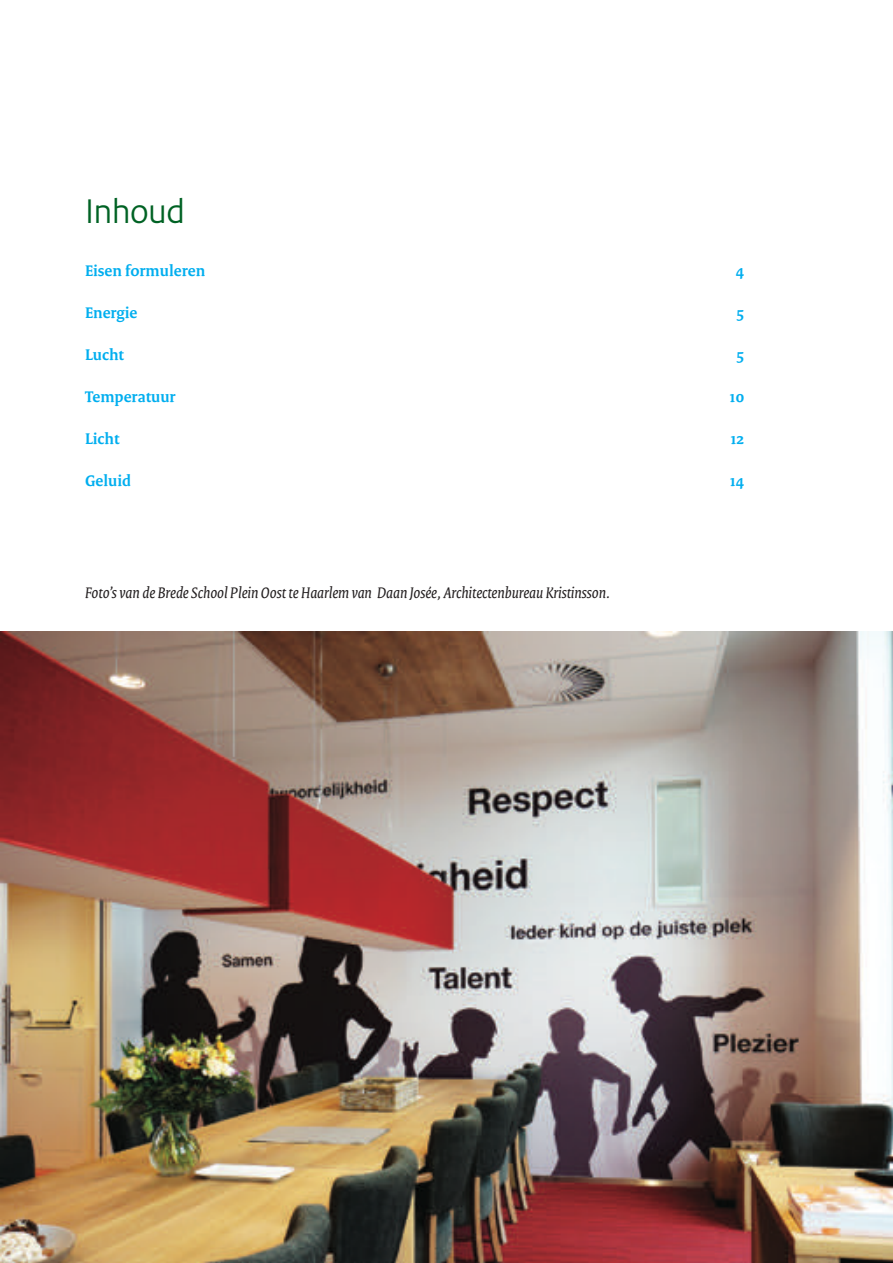
<style>
.page{position:relative;width:893px;height:1263px;background:#fff}
.page>*{position:absolute;margin:0;border:0;box-sizing:border-box;transform-origin:0 0}
.t1{font:36px "Rijksoverheid Sans";letter-spacing:-.005em;color:#006224}
.t2{font:italic 16.5px "Rijksoverheid Serif";color:#231f20}
.t3{font:700 16.5px "Rijksoverheid Serif";color:#00aeef}
</style>
<div class="page">
<img style="left:0;top:631px;width:893px;height:632px">
<h1 class="t1" style="left:85px;top:190px;width:101px">Inhoud</h1>
<p class="t3" style="left:85px;top:261px;width:122px">Eisen formuleren</p>
<p class="t3" style="left:736px;top:261px;width:10px">4</p>
<p class="t3" style="left:85px;top:303px;width:54px">Energie</p>
<p class="t3" style="left:737px;top:303px;width:9px">5</p>
<p class="t3" style="left:85px;top:345px;width:41px">Lucht</p>
<p class="t3" style="left:737px;top:345px;width:9px">5</p>
<p class="t3" style="left:85px;top:387px;width:92px">Temperatuur</p>
<p class="t3" style="left:730px;top:387px;width:16px">10</p>
<p class="t3" style="left:85px;top:429px;width:36px">Licht</p>
<p class="t3" style="left:730px;top:429px;width:15px">12</p>
<p class="t3" style="left:85px;top:471px;width:48px">Geluid</p>
<p class="t3" style="left:730px;top:471px;width:16px">14</p>
<p class="t2" style="left:85px;top:583px;width:527px">Foto’s van de Brede School Plein Oost te Haarlem van Daan Josée, Architectenbureau Kristinsson.</p>
</div>
